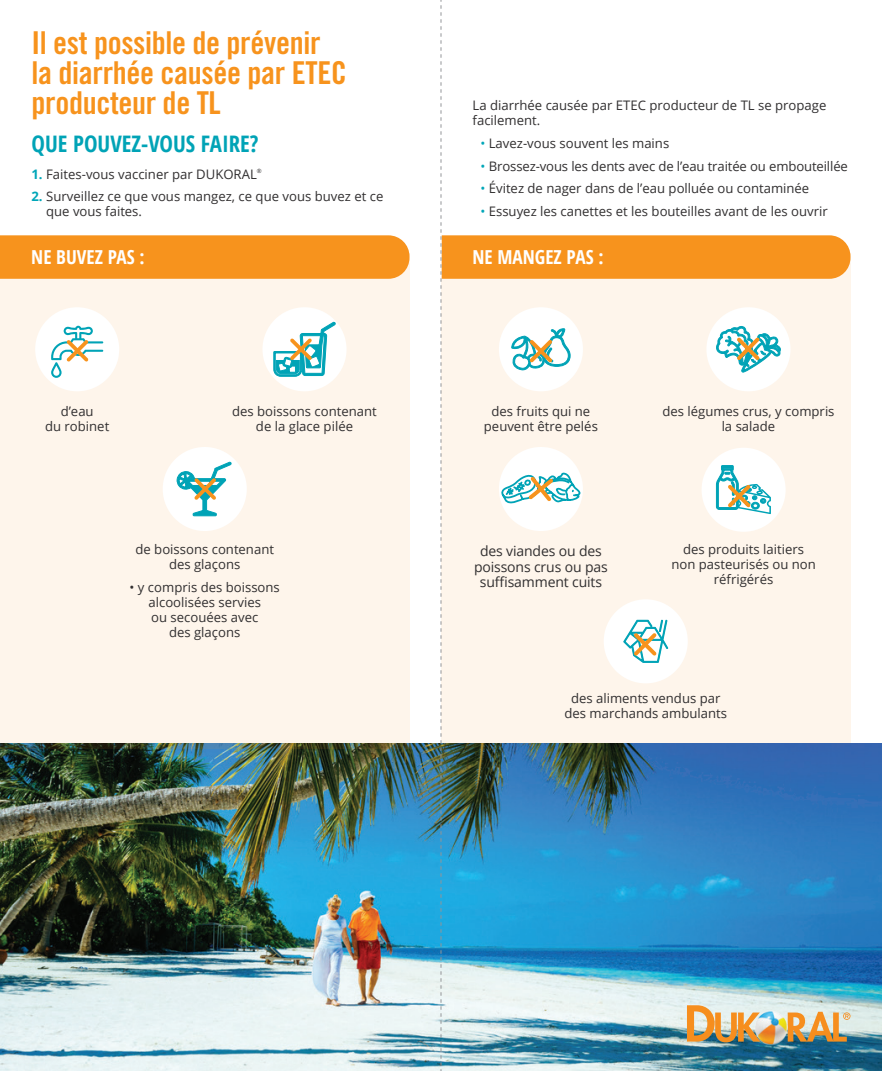
<style>
.page{position:relative;width:882px;height:1071px;background:#fff}
.page>*{position:absolute;margin:0;border:0;box-sizing:border-box;transform-origin:0 0}
.t1{font:31.5px/29.8px "Trade Gothic LT Std Bd Cn 20";letter-spacing:-.01em;color:#f7931d}
.t2{font:700 condensed 22.75px "Open Sans";color:#00a3b6}
.t3{font:700 condensed 19.25px "Open Sans";color:#fff}
.t4{font:14px/15.8px "Open Sans";letter-spacing:-.01em;color:#312f30;text-align:center}
.t5{font:13.12px/14.9px "Open Sans";color:#312f30;text-align:center}
.t6{font:5.95px "Open Sans";color:#312f30}
.s1{font-weight:700;color:#00a6b8}
.s2{color:#00a6b8}
</style>
<div class="page">
<img style="left:0;top:743px;width:882px;height:328px">
<div style="left:0;top:253px;width:410px;height:496px;background:#fef5eb"></div>
<div style="left:0;top:235px;width:410px;height:44px;background:#f7931d"></div>
<div style="left:35px;top:307px;width:84px;height:84px;background:#fff;border-radius:50%"></div>
<svg style="left:51px;top:326px;width:52px;height:52px"></svg>
<div style="left:163px;top:447px;width:84px;height:84px;background:#fff;border-radius:50%"></div>
<svg style="left:177px;top:462px;width:55px;height:54px"></svg>
<div style="left:262px;top:307px;width:85px;height:84px;background:#fff;border-radius:50%"></div>
<svg style="left:273px;top:322px;width:63px;height:55px"></svg>
<svg style="left:441px;top:0;width:409px;height:1071px"></svg>
<h1 class="t1" style="left:32px;top:28px;width:317px">Il est possible de prévenir la diarrhée causée par ETEC producteur de TL</h1>
<h2 class="t2" style="left:32px;top:128px;width:229px">QUE POUVEZ-VOUS FAIRE?</h2>
<p class="t5" style="left:32px;top:166px;width:227px"><span class="s1">1.</span> Faites-vous vacciner par DUKORAL</p>
<p class="t6" style="left:257px;top:167px;width:6px">®</p>
<p class="t5" style="left:46px;top:189px;width:339px;text-align:left;text-indent:-15px"><span class="s1">2.</span> Surveillez ce que vous mangez, ce que vous buvez et ce que vous faites.</p>
<h3 class="t3" style="left:31px;top:243px;width:115px">NE BUVEZ PAS :</h3>
<p class="t5" style="left:45px;top:404px;width:66px">d’eau<br>du robinet</p>
<p class="t5" style="left:232px;top:404px;width:146px">des boissons contenant de la glace pilée</p>
<p class="t5" style="left:135px;top:542px;width:140px">de boissons contenant des glaçons</p>
<p class="t5" style="left:130px;top:580px;width:152px">• y compris des boissons alcoolisées servies<br>ou secouées avec<br>des glaçons</p>
<p class="t5" style="left:473px;top:98px;width:355px;text-align:left">La diarrhée causée par ETEC producteur de TL se propage facilement.</p>
<p class="t5" style="left:480px;top:135px;width:190px"><span class="s2">•</span> Lavez-vous souvent les mains</p>
<p class="t5" style="left:480px;top:158px;width:369px"><span class="s2">•</span> Brossez-vous les dents avec de l’eau traitée ou embouteillée</p>
<p class="t5" style="left:480px;top:181px;width:330px"><span class="s2">•</span> Évitez de nager dans de l’eau polluée ou contaminée</p>
<p class="t5" style="left:480px;top:204px;width:349px"><span class="s2">•</span> Essuyez les canettes et les bouteilles avant de les ouvrir</p>
<h3 class="t3" style="left:472px;top:243px;width:133px">NE MANGEZ PAS :</h3>
<p class="t5" style="left:484px;top:404px;width:115px">des fruits qui ne peuvent être pelés</p>
<p class="t5" style="left:662px;top:404px;width:174px">des légumes crus, y compris la salade</p>
<p class="t4" style="left:474px;top:543px;width:135px">des viandes ou des poissons crus ou pas suffisamment cuits</p>
<p class="t5" style="left:671px;top:542px;width:146px">des produits laitiers non pasteurisés ou non réfrigérés</p>
<p class="t5" style="left:565px;top:690px;width:164px">des aliments vendus par des marchands ambulants</p>
</div>
